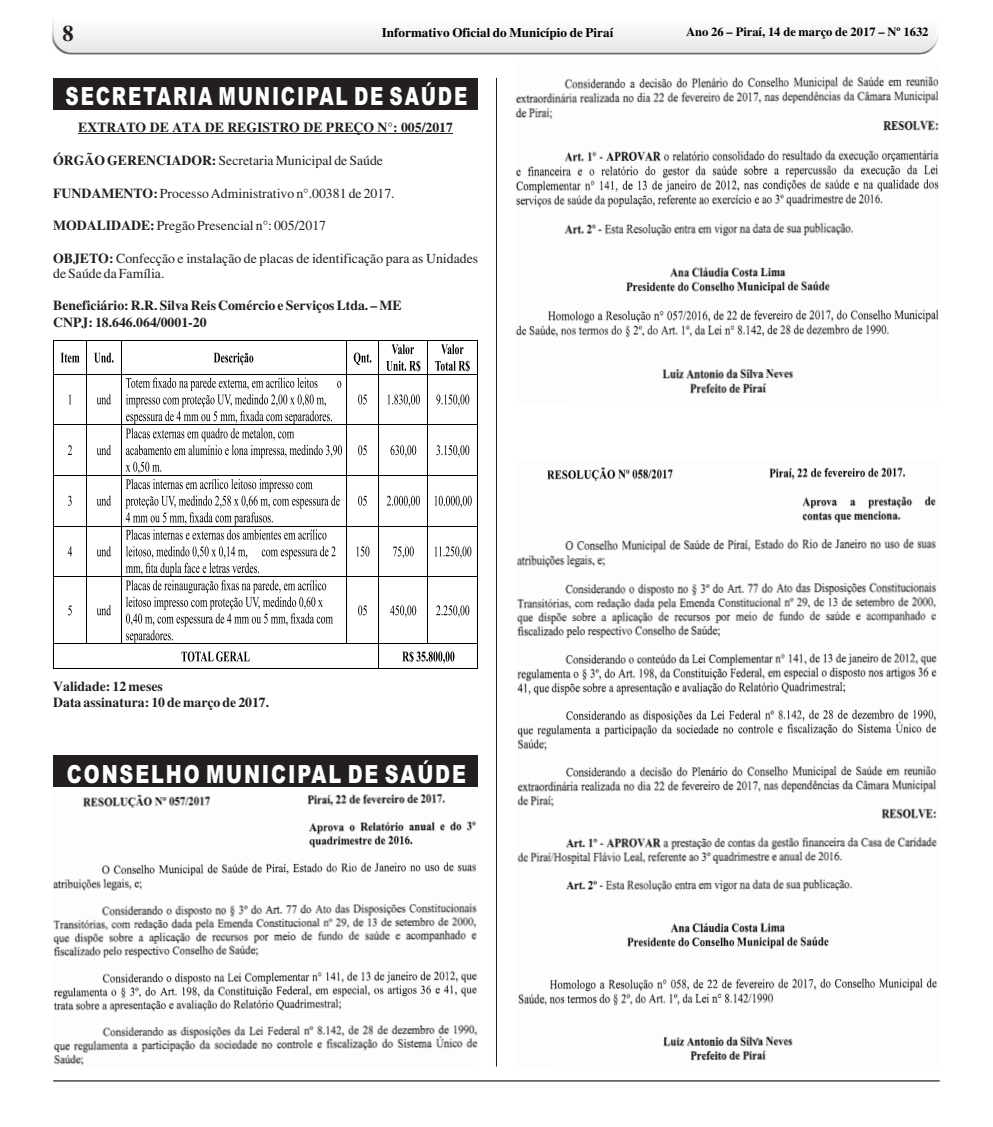
<style>
.page{position:relative;width:993px;height:1127px;background:#fff}
.page>*{position:absolute;margin:0;border:0;box-sizing:border-box;transform-origin:0 0}
.t1{font:900 25px "Arial";letter-spacing:.095em;color:#fff;scale:.74 1}
.t2{font:900 25px "Arial";letter-spacing:.095em;color:#fff;scale:.77 1}
.t3{font:700 22.5px "Times New Roman";color:#231f20}
.t4{font:13.75px/14.6px "Times New Roman";color:#231f20}
.t5{font:700 13.75px/16.5px "Times New Roman";color:#231f20}
.t6{font:700 13.12px "Times New Roman";color:#000}
.t7{font:700 12.5px "Times New Roman";color:#000}
.s1{font-weight:700}
</style>
<div class="page">
<img style="left:52px;top:22px;width:886px;height:33px">
<hr style="left:53px;top:1080px;width:886px;height:1px;background:#000">
<hr style="left:496px;top:78px;width:1px;height:988px;background:#231f20">
<hr style="left:78px;top:133px;width:375px;height:1px;background:#231f20">
<div style="left:53px;top:78px;width:425px;height:32px;background:#231f20"></div>
<svg style="left:61px;top:353px;width:18px;height:10px"></svg>
<svg style="left:94px;top:353px;width:19px;height:10px"></svg>
<svg style="left:214px;top:352px;width:39px;height:13px"></svg>
<svg style="left:353px;top:352px;width:18px;height:13px"></svg>
<svg style="left:391px;top:344px;width:23px;height:10px"></svg>
<svg style="left:386px;top:361px;width:34px;height:11px"></svg>
<svg style="left:441px;top:344px;width:22px;height:10px"></svg>
<svg style="left:435px;top:361px;width:34px;height:11px"></svg>
<hr style="left:54px;top:340px;width:33px;height:1px;background:#000">
<hr style="left:87px;top:340px;width:34px;height:1px;background:#000">
<hr style="left:121px;top:340px;width:225px;height:1px;background:#000">
<hr style="left:346px;top:340px;width:32px;height:1px;background:#000">
<hr style="left:379px;top:340px;width:48px;height:1px;background:#000">
<hr style="left:428px;top:340px;width:49px;height:1px;background:#000">
<hr style="left:53px;top:341px;width:1px;height:33px;background:#000">
<hr style="left:87px;top:341px;width:1px;height:33px;background:#000">
<hr style="left:121px;top:341px;width:1px;height:33px;background:#000">
<hr style="left:346px;top:341px;width:1px;height:33px;background:#000">
<hr style="left:378px;top:341px;width:1px;height:33px;background:#000">
<hr style="left:427px;top:341px;width:1px;height:33px;background:#000">
<hr style="left:477px;top:341px;width:1px;height:33px;background:#000">
<svg style="left:69px;top:394px;width:2px;height:10px"></svg>
<svg style="left:97px;top:394px;width:14px;height:10px"></svg>
<svg style="left:358px;top:394px;width:8px;height:10px"></svg>
<svg style="left:387px;top:394px;width:32px;height:13px"></svg>
<svg style="left:436px;top:394px;width:33px;height:13px"></svg>
<hr style="left:54px;top:374px;width:33px;height:1px;background:#000">
<hr style="left:87px;top:374px;width:34px;height:1px;background:#000">
<hr style="left:346px;top:374px;width:32px;height:1px;background:#000">
<hr style="left:379px;top:374px;width:48px;height:1px;background:#000">
<hr style="left:428px;top:374px;width:49px;height:1px;background:#000">
<hr style="left:53px;top:375px;width:1px;height:49px;background:#000">
<hr style="left:87px;top:375px;width:1px;height:49px;background:#000">
<hr style="left:378px;top:375px;width:1px;height:49px;background:#000">
<hr style="left:427px;top:375px;width:1px;height:49px;background:#000">
<hr style="left:477px;top:375px;width:1px;height:49px;background:#000">
<svg style="left:68px;top:445px;width:4px;height:10px"></svg>
<svg style="left:97px;top:445px;width:14px;height:10px"></svg>
<svg style="left:358px;top:445px;width:8px;height:10px"></svg>
<svg style="left:390px;top:445px;width:26px;height:12px"></svg>
<svg style="left:436px;top:445px;width:33px;height:12px"></svg>
<hr style="left:54px;top:424px;width:33px;height:1px;background:#000">
<hr style="left:87px;top:424px;width:34px;height:1px;background:#000">
<hr style="left:346px;top:424px;width:32px;height:1px;background:#000">
<hr style="left:379px;top:424px;width:48px;height:1px;background:#000">
<hr style="left:428px;top:424px;width:49px;height:1px;background:#000">
<hr style="left:53px;top:425px;width:1px;height:50px;background:#000">
<hr style="left:87px;top:425px;width:1px;height:50px;background:#000">
<hr style="left:378px;top:425px;width:1px;height:50px;background:#000">
<hr style="left:427px;top:425px;width:1px;height:50px;background:#000">
<hr style="left:477px;top:425px;width:1px;height:50px;background:#000">
<svg style="left:68px;top:496px;width:4px;height:10px"></svg>
<svg style="left:97px;top:495px;width:14px;height:11px"></svg>
<svg style="left:358px;top:496px;width:8px;height:10px"></svg>
<svg style="left:386px;top:496px;width:33px;height:12px"></svg>
<svg style="left:434px;top:496px;width:37px;height:12px"></svg>
<hr style="left:54px;top:475px;width:33px;height:1px;background:#000">
<hr style="left:87px;top:475px;width:34px;height:1px;background:#000">
<hr style="left:346px;top:475px;width:32px;height:1px;background:#000">
<hr style="left:379px;top:475px;width:48px;height:1px;background:#000">
<hr style="left:428px;top:475px;width:49px;height:1px;background:#000">
<hr style="left:53px;top:476px;width:1px;height:50px;background:#000">
<hr style="left:87px;top:476px;width:1px;height:50px;background:#000">
<hr style="left:378px;top:476px;width:1px;height:50px;background:#000">
<hr style="left:427px;top:476px;width:1px;height:50px;background:#000">
<hr style="left:477px;top:476px;width:1px;height:50px;background:#000">
<svg style="left:68px;top:546px;width:4px;height:10px"></svg>
<svg style="left:97px;top:546px;width:14px;height:10px"></svg>
<svg style="left:356px;top:546px;width:13px;height:10px"></svg>
<svg style="left:393px;top:546px;width:20px;height:13px"></svg>
<svg style="left:434px;top:546px;width:37px;height:13px"></svg>
<hr style="left:54px;top:526px;width:33px;height:1px;background:#000">
<hr style="left:87px;top:526px;width:34px;height:1px;background:#000">
<svg style="left:121px;top:374px;width:226px;height:166px"></svg>
<hr style="left:346px;top:526px;width:32px;height:1px;background:#000">
<hr style="left:379px;top:526px;width:48px;height:1px;background:#000">
<hr style="left:428px;top:526px;width:49px;height:1px;background:#000">
<hr style="left:53px;top:526px;width:1px;height:50px;background:#000">
<hr style="left:87px;top:526px;width:1px;height:50px;background:#000">
<hr style="left:121px;top:526px;width:1px;height:50px;background:#000">
<hr style="left:346px;top:526px;width:1px;height:50px;background:#000">
<hr style="left:378px;top:526px;width:1px;height:50px;background:#000">
<hr style="left:427px;top:526px;width:1px;height:50px;background:#000">
<hr style="left:477px;top:526px;width:1px;height:50px;background:#000">
<svg style="left:68px;top:605px;width:4px;height:10px"></svg>
<svg style="left:97px;top:605px;width:14px;height:10px"></svg>
<svg style="left:358px;top:605px;width:8px;height:10px"></svg>
<svg style="left:390px;top:605px;width:26px;height:12px"></svg>
<svg style="left:436px;top:605px;width:33px;height:12px"></svg>
<hr style="left:54px;top:576px;width:33px;height:1px;background:#000">
<hr style="left:87px;top:576px;width:34px;height:1px;background:#000">
<hr style="left:121px;top:576px;width:225px;height:1px;background:#000">
<hr style="left:346px;top:576px;width:32px;height:1px;background:#000">
<hr style="left:379px;top:576px;width:48px;height:1px;background:#000">
<hr style="left:428px;top:576px;width:49px;height:1px;background:#000">
<hr style="left:53px;top:577px;width:1px;height:66px;background:#000">
<hr style="left:87px;top:577px;width:1px;height:66px;background:#000">
<hr style="left:346px;top:577px;width:1px;height:66px;background:#000">
<hr style="left:378px;top:577px;width:1px;height:66px;background:#000">
<hr style="left:427px;top:577px;width:1px;height:66px;background:#000">
<hr style="left:477px;top:577px;width:1px;height:66px;background:#000">
<svg style="left:181px;top:651px;width:68px;height:10px"></svg>
<svg style="left:402px;top:651px;width:52px;height:13px"></svg>
<hr style="left:54px;top:643px;width:33px;height:1px;background:#000">
<hr style="left:87px;top:643px;width:34px;height:1px;background:#000">
<svg style="left:121px;top:546px;width:214px;height:97px"></svg>
<hr style="left:121px;top:643px;width:225px;height:1px;background:#000">
<hr style="left:346px;top:643px;width:32px;height:1px;background:#000">
<hr style="left:379px;top:643px;width:48px;height:1px;background:#000">
<hr style="left:428px;top:643px;width:49px;height:1px;background:#000">
<svg style="left:53px;top:643px;width:1px;height:26px"></svg>
<hr style="left:54px;top:668px;width:324px;height:1px;background:#000">
<svg style="left:378px;top:643px;width:1px;height:26px"></svg>
<hr style="left:379px;top:668px;width:98px;height:1px;background:#000">
<svg style="left:477px;top:643px;width:1px;height:26px"></svg>
<img style="left:515px;top:76px;width:424px;height:318px">
<img style="left:53px;top:794px;width:425px;height:272px">
<img style="left:517px;top:466px;width:420px;height:595px">
<div style="left:53px;top:755px;width:425px;height:32px;background:#231f20"></div>
<h2 class="t3" style="left:62px;top:26px;width:13px">8</h2>
<p class="t6" style="left:382px;top:28px;width:233px">Informativo Oficial do Município de Piraí</p>
<p class="t7" style="left:686px;top:28px;width:244px">Ano 26 – Piraí, 14 de março de 2017 – Nº 1632</p>
<h1 class="t1" style="left:66px;top:87px;width:544px">SECRETARIA MUNICIPAL DE SAÚDE</h1>
<p class="t5" style="left:78px;top:121px;width:376px">EXTRATO DE ATA DE REGISTRO DE PREÇO N°: 005/2017</p>
<p class="t4" style="left:53px;top:154px;width:331px"><span class="s1">ÓRGÃO GERENCIADOR:</span> Secretaria Municipal de Saúde</p>
<p class="t4" style="left:53px;top:187px;width:343px"><span class="s1">FUNDAMENTO:</span> Processo Administrativo n°.00381 de 2017.</p>
<p class="t4" style="left:53px;top:220px;width:274px"><span class="s1">MODALIDADE:</span> Pregão Presencial n°: 005/2017</p>
<p class="t4" style="left:53px;top:253px;width:426px"><span class="s1">OBJETO:</span> Confecção e instalação de placas de identificação para as Unidades de Saúde da Família.</p>
<p class="t5" style="left:53px;top:299px;width:350px">Beneficiário: R.R. Silva Reis Comércio e Serviços Ltda. – ME<br>CNPJ: 18.646.064/0001-20</p>
<p class="t5" style="left:53px;top:679px;width:217px">Validade: 12 meses<br>Data assinatura: 10 de março de 2017.</p>
<h1 class="t2" style="left:67px;top:764px;width:519px">CONSELHO MUNICIPAL DE SAÚDE</h1>
</div>
